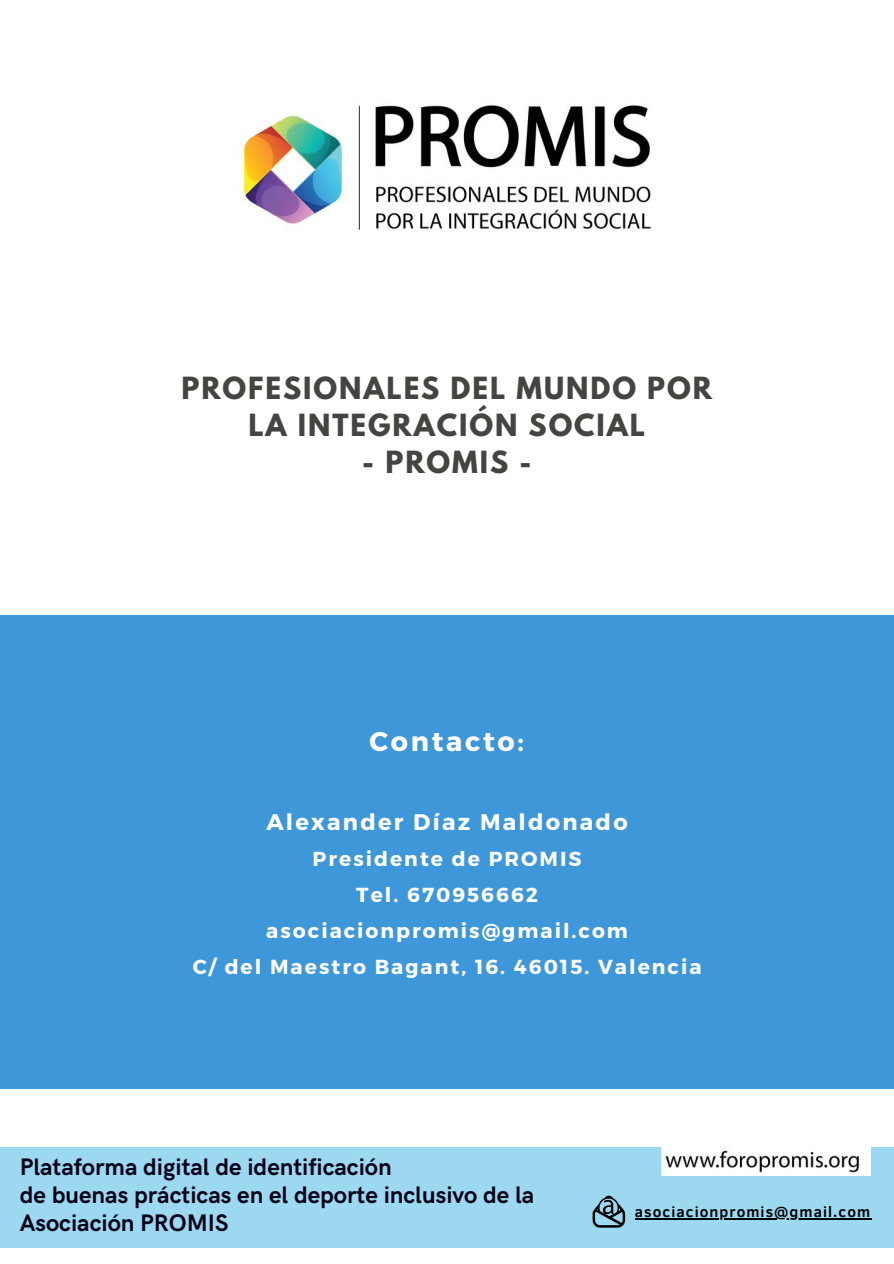
<style>
.page{position:relative;width:894px;height:1264px;background:#fff}
.page>*{position:absolute;margin:0;border:0;box-sizing:border-box;transform-origin:0 0}
.t1{font:700 27px/37.2px "League Spartan";letter-spacing:.07em;color:#444440;text-align:center}
.t2{font:700 27px "Montserrat";letter-spacing:.1em;color:#fefefe}
.t3{font:700 24px/28.2px "HK Grotesk";color:#050217}
.t4{font:700 22.5px "Montserrat";letter-spacing:.1em;color:#fefefe}
.t5{font:700 20.25px/36px "Montserrat";letter-spacing:.1em;color:#fefefe;text-align:center}
.t6{font:700 15px "Clear Sans";letter-spacing:.07em;color:#000}
</style>
<div class="page">
<img style="left:242px;top:105px;width:409px;height:126px">
<div style="left:0;top:615px;width:893px;height:473px;background:#3e97d9"></div>
<div style="left:0;top:1146px;width:893px;height:101px;background:#9cd8f0"></div>
<img style="left:661px;top:1146px;width:208px;height:29px">
<img style="left:592px;top:1195px;width:34px;height:33px">
<hr style="left:634px;top:1217px;width:237px;height:1px;background:#000">
<h1 class="t1" style="left:181px;top:373px;width:532px">PROFESIONALES DEL MUNDO POR<br>LA INTEGRACIÓN SOCIAL</h1>
<h1 class="t1" style="left:362px;top:447px;width:170px">- PROMIS -</h1>
<h1 class="t2" style="left:369px;top:724px;width:156px">Contacto:</h1>
<p class="t4" style="left:266px;top:807px;width:363px">Alexander Díaz Maldonado</p>
<p class="t5" style="left:193px;top:839px;width:510px">Presidente de PROMIS<br>Tel. 670956662 asociacionpromis@gmail.com<br>C/ del Maestro Bagant, 16. 46015. Valencia</p>
<p class="t3" style="left:20px;top:1153px;width:516px">Plataforma digital de identificación<br>de buenas prácticas en el deporte inclusivo de la<br>Asociación PROMIS</p>
<p class="t6" style="left:634px;top:1200px;width:237px">asociacionpromis@gmail.com</p>
</div>
